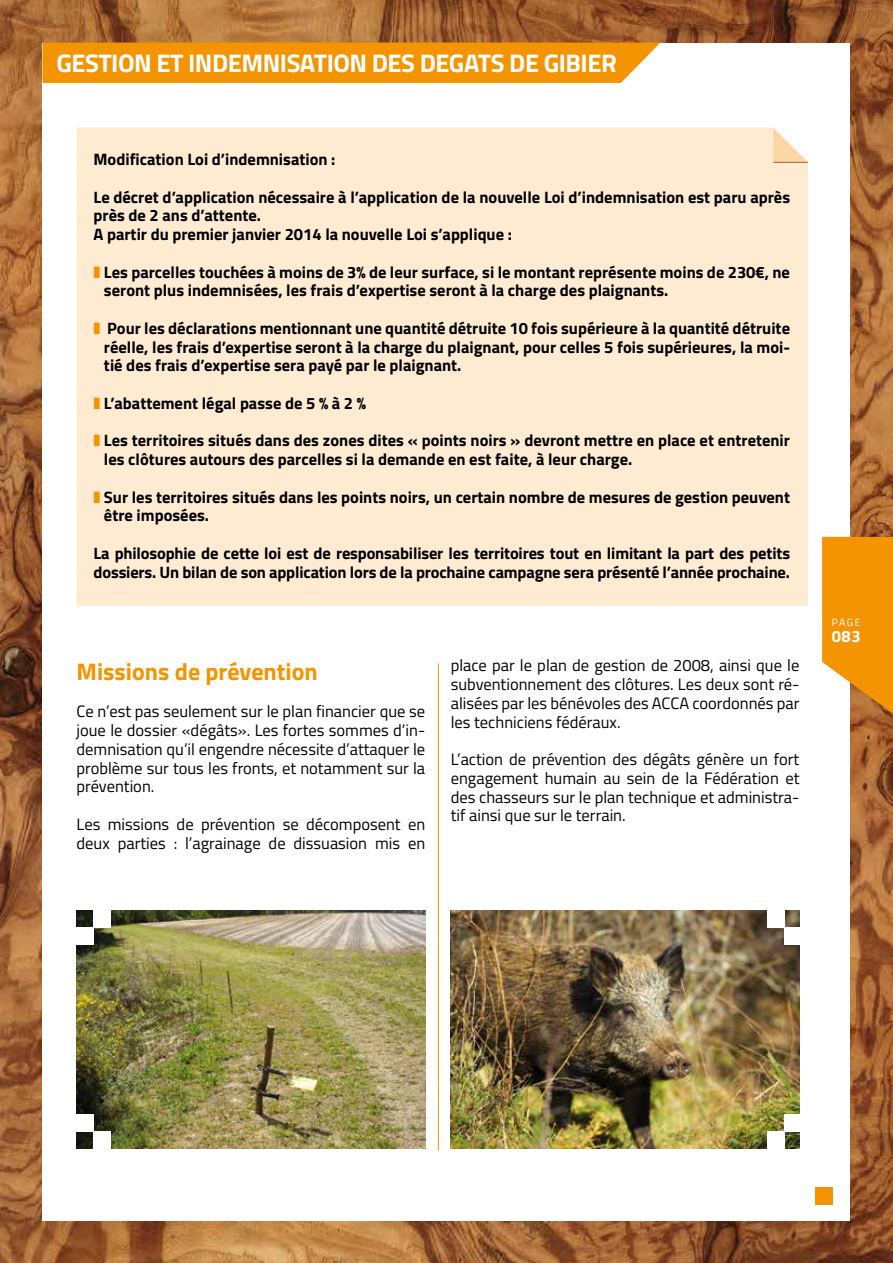
<style>
.page{position:relative;width:893px;height:1263px;background:#fff}
.page>*{position:absolute;margin:0;border:0;box-sizing:border-box;transform-origin:0 0}
.t1{font:700 25.5px "Titillium Web";letter-spacing:-.02em;color:#fff}
.t2{font:700 24px "Titillium Web";color:#f39400}
.t3{font:700 16.5px/18.8px "Titillium Web";color:#000}
.t4{font:16.5px/18.8px "Titillium Web";color:#000;text-align:justify}
.t5{font:700 16.5px "Titillium Web";color:#fff}
.t6{font:10.5px "Titillium Web";color:#fff}
</style>
<div class="page">
<img style="left:0;top:0;width:893px;height:1263px">
<div style="left:43px;top:43px;width:807px;height:1177px;background:#fff"></div>
<div style="left:816px;top:1188px;width:17px;height:17px;background:#f39400"></div>
<div style="left:77px;top:128px;width:731px;height:478px;background:#feebd2"></div>
<svg style="left:773px;top:128px;width:35px;height:34px"></svg>
<hr style="left:773px;top:162px;width:35px;height:1px;background:#9d6743">
<hr style="left:438px;top:663px;width:1px;height:487px;background:#f39400">
<img style="left:77px;top:910px;width:348px;height:238px">
<div style="left:77px;top:927px;width:17px;height:17px;background:#fff"></div>
<div style="left:94px;top:1132px;width:17px;height:17px;background:#fff"></div>
<div style="left:77px;top:1115px;width:17px;height:17px;background:#fff"></div>
<div style="left:94px;top:910px;width:17px;height:17px;background:#fff"></div>
<img style="left:451px;top:910px;width:348px;height:238px">
<div style="left:784px;top:927px;width:17px;height:17px;background:#fff"></div>
<div style="left:767px;top:1132px;width:17px;height:17px;background:#fff"></div>
<div style="left:784px;top:1115px;width:17px;height:17px;background:#fff"></div>
<div style="left:767px;top:910px;width:17px;height:17px;background:#fff"></div>
<div style="left:43px;top:43px;width:617px;height:40px;background:#f39400"></div>
<svg style="left:822px;top:537px;width:71px;height:177px;background:#f09b1b"></svg>
<svg style="left:94px;top:266px;width:6px;height:12px"></svg>
<svg style="left:94px;top:322px;width:6px;height:12px"></svg>
<svg style="left:94px;top:397px;width:6px;height:12px"></svg>
<svg style="left:94px;top:435px;width:6px;height:11px"></svg>
<svg style="left:94px;top:491px;width:6px;height:11px"></svg>
<h1 class="t1" style="left:56px;top:44px;width:562px">GESTION ET INDEMNISATION DES DEGATS DE GIBIER</h1>
<p class="t3" style="left:94px;top:149px;width:243px">Modification Loi d’indemnisation :</p>
<p class="t3" style="left:94px;top:187px;width:698px">Le décret d’application nécessaire à l’application de la nouvelle Loi d’indemnisation est paru après près de 2 ans d’attente.<br>A partir du premier janvier 2014 la nouvelle Loi s’applique :</p>
<p class="t3" style="left:104px;top:262px;width:687px">Les parcelles touchées à moins de 3% de leur surface, si le montant représente moins de 230€, ne seront plus indemnisées, les frais d’expertise seront à la charge des plaignants.</p>
<p class="t3" style="left:104px;top:318px;width:688px;text-align:justify">Pour les déclarations mentionnant une quantité détruite 10 fois supérieure à la quantité détruite réelle, les frais d’expertise seront à la charge du plaignant, pour celles 5 fois supérieures, la moi&shy;tié des frais d’expertise sera payé par le plaignant.</p>
<p class="t3" style="left:104px;top:393px;width:264px">L’abattement légal passe de 5 % à 2 %</p>
<p class="t3" style="left:104px;top:430px;width:687px">Les territoires situés dans des zones dites « points noirs » devront mettre en place et entretenir les clôtures autours des parcelles si la demande en est faite, à leur charge.</p>
<p class="t3" style="left:104px;top:486px;width:687px">Sur les territoires situés dans les points noirs, un certain nombre de mesures de gestion peuvent être imposées.</p>
<p class="t3" style="left:94px;top:543px;width:698px">La philosophie de cette loi est de responsabiliser les territoires tout en limitant la part des petits dossiers. Un bilan de son application lors de la prochaine campagne sera présenté l’année prochaine.</p>
<h2 class="t2" style="left:77px;top:653px;width:243px">Missions de prévention</h2>
<p class="t4" style="left:77px;top:701px;width:350px">Ce n’est pas seulement sur le plan financier que se joue le dossier «dégâts». Les fortes sommes d’in&shy;demnisation qu’il engendre nécessite d’attaquer le problème sur tous les fronts, et notamment sur la prévention.</p>
<p class="t4" style="left:77px;top:814px;width:350px">Les missions de prévention se décomposent en deux parties : l’agrainage de dissuasion mis en</p>
<p class="t4" style="left:451px;top:655px;width:350px">place par le plan de gestion de 2008, ainsi que le subventionnement des clôtures. Les deux sont ré&shy;alisées par les bénévoles des ACCA coordonnés par les techniciens fédéraux.</p>
<p class="t4" style="left:451px;top:749px;width:350px">L’action de prévention des dégâts génère un fort engagement humain au sein de la Fédération et des chasseurs sur le plan technique et administra&shy;tif ainsi que sur le terrain.</p>
<p class="t6" style="left:832px;top:614px;width:31px">PAGE</p>
<p class="t5" style="left:832px;top:624px;width:31px">083</p>
</div>
